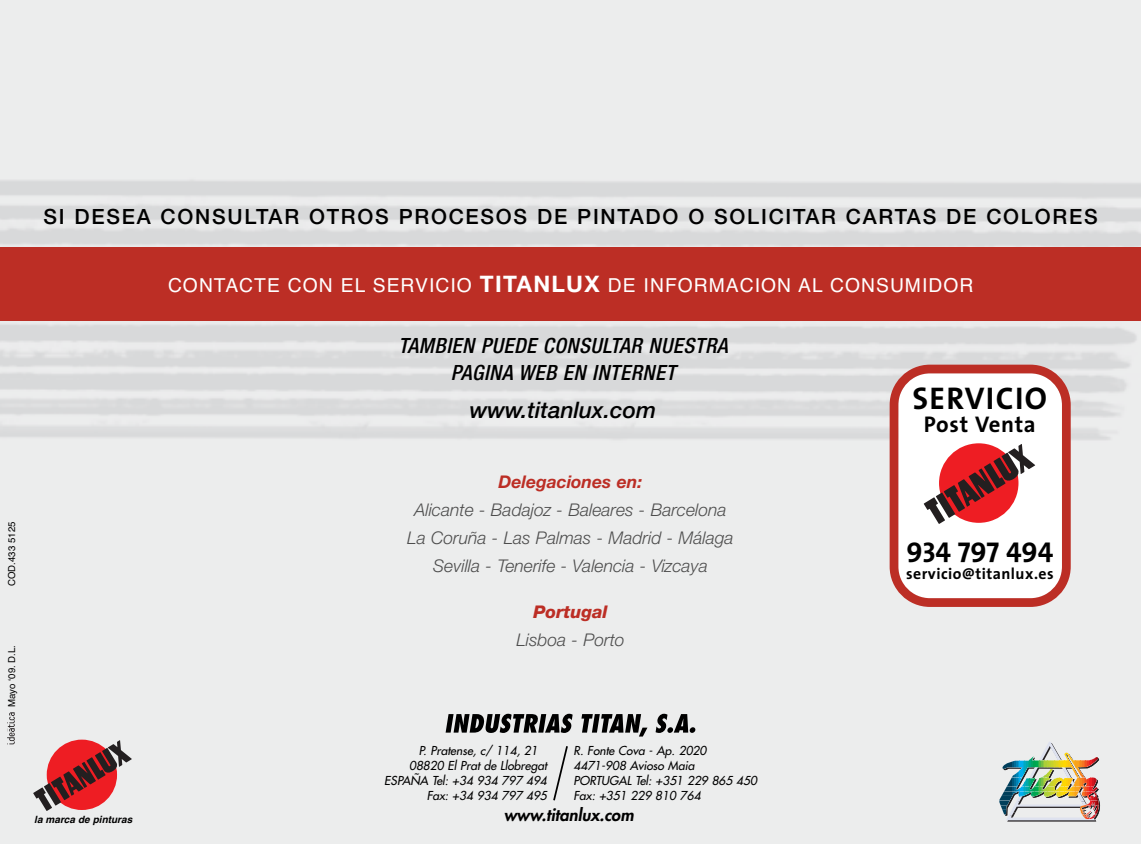
<style>
.page{position:relative;width:1141px;height:844px;background:#fff}
.page>*{position:absolute;margin:0;border:0;box-sizing:border-box;transform-origin:0 0}
.t1{font:700 31.5px "The Sans";letter-spacing:.04em;color:#000}
.t2{font:700 28px "The Sans";color:#000}
.t3{font:italic 500 22.75px "Helvetica Neue";color:#000}
.t4{font:700 22.75px "The Sans";letter-spacing:.03em;color:#000}
.t5{font:500 21px "Helvetica Neue";letter-spacing:.085em;color:#000}
.t6{font:italic 500 condensed 21px/26.2px "Helvetica Neue";letter-spacing:.025em;color:#000;text-align:center}
.t7{font:19.25px "Helvetica";letter-spacing:.055em;color:#fff}
.t8{font:italic 300 17.5px/28px "Helvetica Neue";color:#4d4d4d;text-align:center}
.t9{font:italic 700 17.5px "Helvetica Neue";color:#bc2e25}
.t10{font:italic 800 17.5px "Helvetica Neue";color:#bc2e25}
.t11{font:italic 800 16.45px "Futura";color:#000}
.t12{font:700 15.75px "The Sans";letter-spacing:.03em;color:#000}
.t13{font:italic 12.08px/15px "Futura";color:#000}
.t14{font:italic 700 9.97px "Helvetica";color:#000}
.t15{font:9.62px "Helvetica";color:#000}
.s1{font-family:"Helvetica Neue";font-weight:700;font-size:22.75px}
</style>
<div class="page">
<img style="left:0;top:0;width:1140px;height:843px">
<svg style="left:33px;top:740px;width:99px;height:70px;background:#bd6a6c"></svg>
<img style="left:999px;top:741px;width:101px;height:80px">
<div style="left:0;top:247px;width:1141px;height:73px;background:#bc2e25"></div>
<svg style="left:890px;top:364px;width:181px;height:242px"></svg>
<svg style="left:924px;top:444px;width:111px;height:80px"></svg>
<svg style="left:7px;top:712px;width:8px;height:32px"></svg>
<hr style="left:1140px;top:0;width:1px;height:843px;background:#bc2e25">
<svg style="left:552px;top:744px;width:17px;height:58px"></svg>
<svg style="left:446px;top:713px;width:250px;height:23px;background:#808080"></svg>
<h3 class="t5" style="left:43px;top:209px;width:1056px">SI DESEA CONSULTAR OTROS PROCESOS DE PINTADO O SOLICITAR CARTAS DE COLORES</h3>
<p class="t15" style="left:6px;top:585px;width:66px;rotate:-90deg">COD.433 5125</p>
<p class="t15" style="left:6px;top:707px;width:64px;rotate:-90deg">Mayo ʻ09. D.L.</p>
<p class="t14" style="left:34px;top:813px;width:103px">la marca de pinturas</p>
<h3 class="t7" style="left:168px;top:274px;width:807px">CONTACTE CON EL SERVICIO <span class="s1">TITANLUX</span> DE INFORMACION AL CONSUMIDOR</h3>
<h3 class="t6" style="left:398px;top:334px;width:331px">TAMBIEN PUEDE CONSULTAR NUESTRA<br>PAGINA WEB EN INTERNET</h3>
<h3 class="t3" style="left:470px;top:401px;width:188px">www.titanlux.com</h3>
<h3 class="t9" style="left:499px;top:475px;width:145px">Delegaciones en:</h3>
<h3 class="t8" style="left:407px;top:497px;width:328px">Alicante - Badajoz - Baleares - Barcelona<br>La Coruña - Las Palmas - Madrid - Málaga<br>Sevilla - Tenerife - Valencia - Vizcaya</h3>
<h3 class="t10" style="left:533px;top:605px;width:76px">Portugal</h3>
<h3 class="t8" style="left:516px;top:627px;width:110px">Lisboa - Porto</h3>
<p class="t13" style="left:419px;top:743px;width:120px">P. Pratense, c/ 114, 21</p>
<p class="t13" style="left:409px;top:758px;width:139px">08820 El Prat de Llobregat</p>
<p class="t13" style="left:384px;top:773px;width:164px">ESPAÑA Tel: +34 934 797 494</p>
<p class="t13" style="left:427px;top:788px;width:122px">Fax: +34 934 797 495</p>
<p class="t13" style="left:573px;top:743px;width:185px">R. Fonte Cova - Ap. 2020<br>4471-908 Avioso Maia<br>PORTUGAL Tel: +351 229 865 450<br>Fax: +351 229 810 764</p>
<h3 class="t11" style="left:504px;top:807px;width:131px">www.titanlux.com</h3>
<h1 class="t1" style="left:912px;top:386px;width:136px">SERVICIO</h1>
<h3 class="t4" style="left:924px;top:415px;width:113px">Post Venta</h3>
<h2 class="t2" style="left:906px;top:536px;width:148px">934 797 494</h2>
<h3 class="t12" style="left:906px;top:567px;width:149px">servicio@titanlux.es</h3>
</div>
